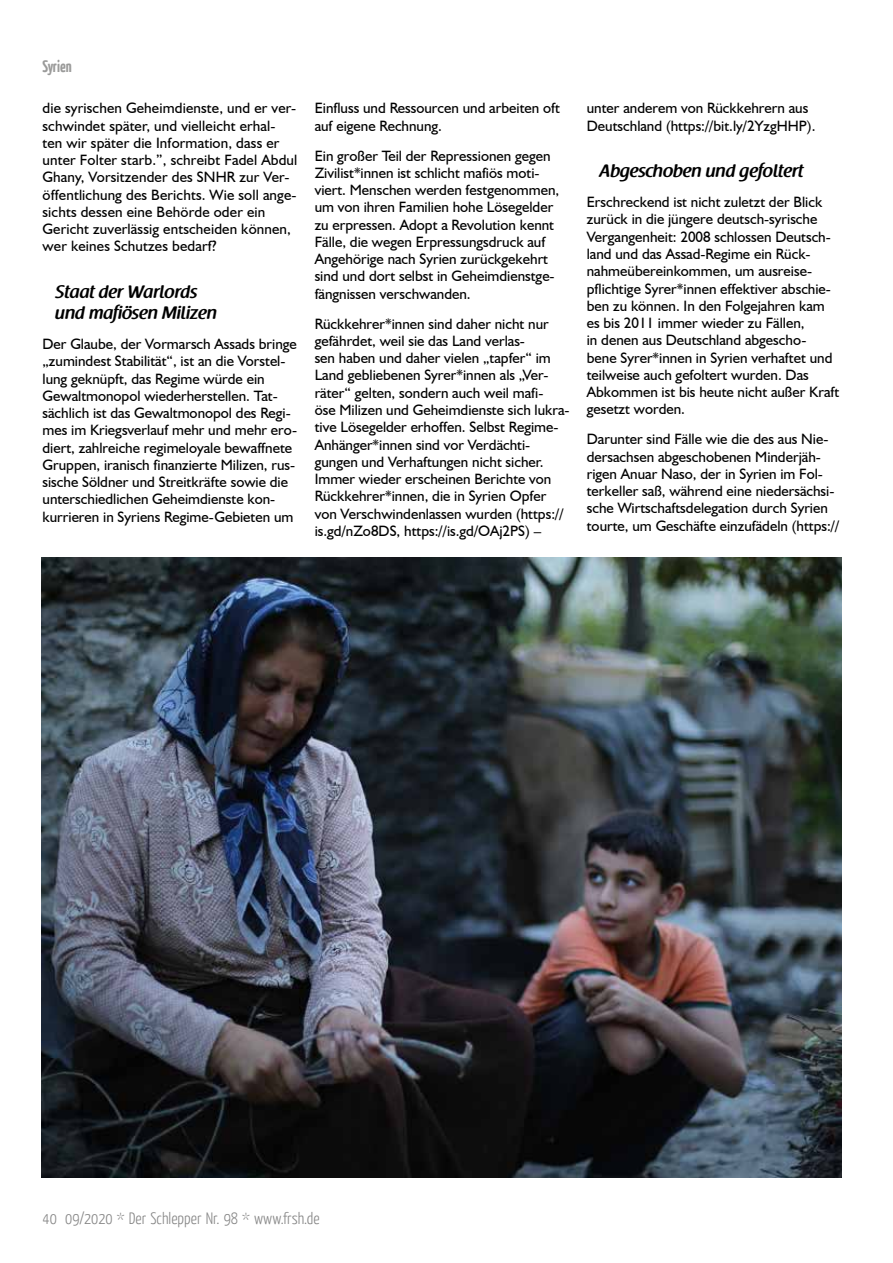
<style>
.page{position:relative;width:893px;height:1263px;background:#fff}
.page>*{position:absolute;margin:0;border:0;box-sizing:border-box;transform-origin:0 0}
.t1{font:600 18px/21px "Raspoutine";color:#000}
.t2{font:300 16.5px "Yanone Kaffeesatz";color:#878787}
.t3{font:700 16.5px "Yanone Kaffeesatz";color:#575756}
.t4{font:15px/17.2px "Humanist 521 BT";color:#000}
</style>
<div class="page">
<img style="left:42px;top:557px;width:799px;height:620px">
<p class="t3" style="left:43px;top:55px;width:31px">Syrien</p>
<p class="t4" style="left:43px;top:99px;width:256px">die syrischen Geheimdienste, und er ver&shy;schwindet später, und vielleicht erhal&shy;ten wir später die Information, dass er unter Folter starb.”, schreibt Fadel Abdul Ghany, Vorsitzender des SNHR zur Ver&shy;öffentlichung des Berichts. Wie soll ange&shy;sichts dessen eine Behörde oder ein Gericht zuverlässig entscheiden können, wer keines Schutzes bedarf?</p>
<p class="t1" style="left:55px;top:282px;width:163px">Staat der Warlords und mafiösen Milizen</p>
<p class="t4" style="left:43px;top:335px;width:256px">Der Glaube, der Vormarsch Assads bringe „zumindest Stabilität“, ist an die Vorstel&shy;lung geknüpft, das Regime würde ein Gewaltmonopol wiederherstellen. Tat&shy;sächlich ist das Gewaltmonopol des Regi&shy;mes im Kriegsverlauf mehr und mehr ero&shy;diert, zahlreiche regimeloyale bewaffnete Gruppen, iranisch finanzierte Milizen, rus&shy;sische Söldner und Streitkräfte sowie die unterschiedlichen Geheimdienste kon&shy;kurrieren in Syriens Regime-Gebieten um</p>
<p class="t4" style="left:315px;top:99px;width:247px">Einfluss und Ressourcen und arbeiten oft auf eigene Rechnung.</p>
<p class="t4" style="left:315px;top:147px;width:246px">Ein großer Teil der Repressionen gegen Zivilist*innen ist schlicht mafiös moti&shy;viert. Menschen werden festgenommen, um von ihren Familien hohe Lösegelder zu erpressen. Adopt a Revolution kennt Fälle, die wegen Erpressungsdruck auf Angehörige nach Syrien zurückgekehrt sind und dort selbst in Geheimdienstge&shy;fängnissen verschwanden.</p>
<p class="t4" style="left:315px;top:315px;width:256px">Rückkehrer*innen sind daher nicht nur gefährdet, weil sie das Land verlas-<br>sen haben und daher vielen „tapfer“ im Land gebliebenen Syrer*innen als „Ver&shy;räter“ gelten, sondern auch weil mafi-<br>öse Milizen und Geheimdienste sich lukra&shy;tive Lösegelder erhoffen. Selbst Regime-Anhänger*innen sind vor Verdächti&shy;gungen und Verhaftungen nicht sicher.<br>Immer wieder erscheinen Berichte von Rückkehrer*innen, die in Syrien Opfer von Verschwindenlassen wurden (https:// is.gd/nZo8DS, https://is.gd/OAj2PS) –</p>
<p class="t4" style="left:587px;top:99px;width:230px">unter anderem von Rückkehrern aus<br>Deutschland (https://bit.ly/2YzgHHP).</p>
<p class="t1" style="left:600px;top:161px;width:205px">Abgeschoben und gefoltert</p>
<p class="t4" style="left:587px;top:193px;width:254px">Erschreckend ist nicht zuletzt der Blick zurück in die jüngere deutsch-syrische Vergangenheit: 2008 schlossen Deutsch&shy;land und das Assad-Regime ein Rück&shy;nahmeübereinkommen, um ausreise&shy;pflichtige Syrer*innen effektiver abschie&shy;ben zu können. In den Folgejahren kam es bis 2011 immer wieder zu Fällen,<br>in denen aus Deutschland abgescho&shy;bene Syrer*innen in Syrien verhaftet und teilweise auch gefoltert wurden. Das Abkommen ist bis heute nicht außer Kraft gesetzt worden.</p>
<p class="t4" style="left:587px;top:430px;width:254px">Darunter sind Fälle wie die des aus Nie&shy;dersachsen abgeschobenen Minderjäh&shy;rigen Anuar Naso, der in Syrien im Fol&shy;terkeller saß, während eine niedersächsi&shy;sche Wirtschaftsdelegation durch Syrien tourte, um Geschäfte einzufädeln (https://</p>
<p class="t2" style="left:43px;top:1208px;width:279px">40 09/2020 * Der Schlepper Nr. 98 * www.frsh.de</p>
</div>
